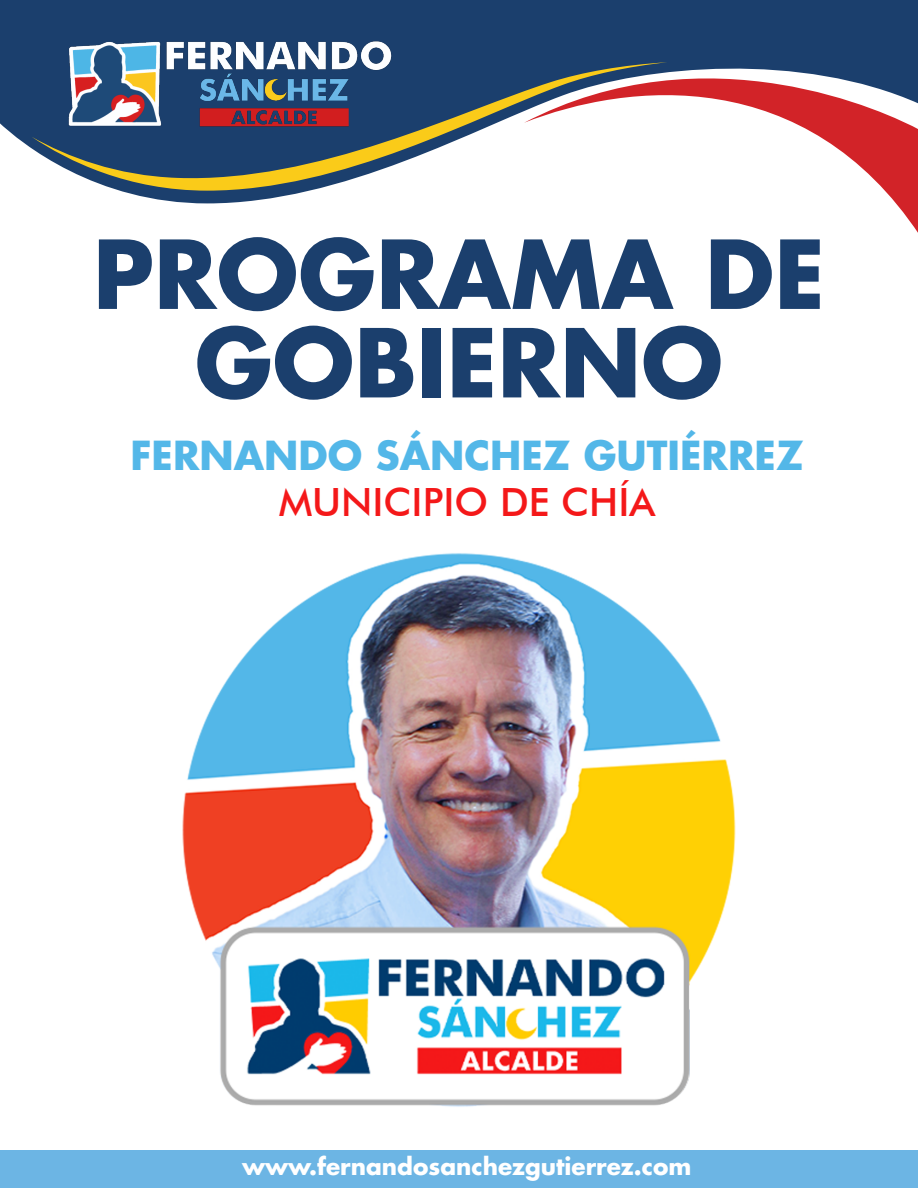
<style>
.page{position:relative;width:918px;height:1188px;background:#fff}
.page>*{position:absolute;margin:0;border:0;box-sizing:border-box;transform-origin:0 0}
.t1{font:700 92.25px/88.5px "Futura";color:#1b3f6d;text-align:center}
.t2{font:700 39px "Futura";color:#53b7e8}
.t3{font:500 39px "Futura BT";color:#f41819}
.t4{font:700 23.25px "Futura";color:#fff}
</style>
<div class="page">
<svg style="left:0;top:0;width:918px;height:203px;fill:#1b3f6d"></svg>
<svg style="left:524px;top:27px;width:394px;height:206px"></svg>
<div style="left:0;top:1150px;width:918px;height:38px;background:#6cb5e4"></div>
<svg style="left:32px;top:62px;width:636px;height:129px"></svg>
<img style="left:57px;top:29px;width:347px;height:109px">
<img style="left:182px;top:553px;width:554px;height:554px">
<h1 class="t1" style="left:93px;top:229px;width:734px">PROGRAMA DE<br>GOBIERNO</h1>
<h2 class="t2" style="left:130px;top:429px;width:675px">FERNANDO SÁNCHEZ GUTIÉRREZ</h2>
<h2 class="t3" style="left:279px;top:479px;width:378px">MUNICIPIO DE CHÍA</h2>
<p class="t4" style="left:242px;top:1151px;width:451px">www.fernandosanchezgutierrez.com</p>
</div>
